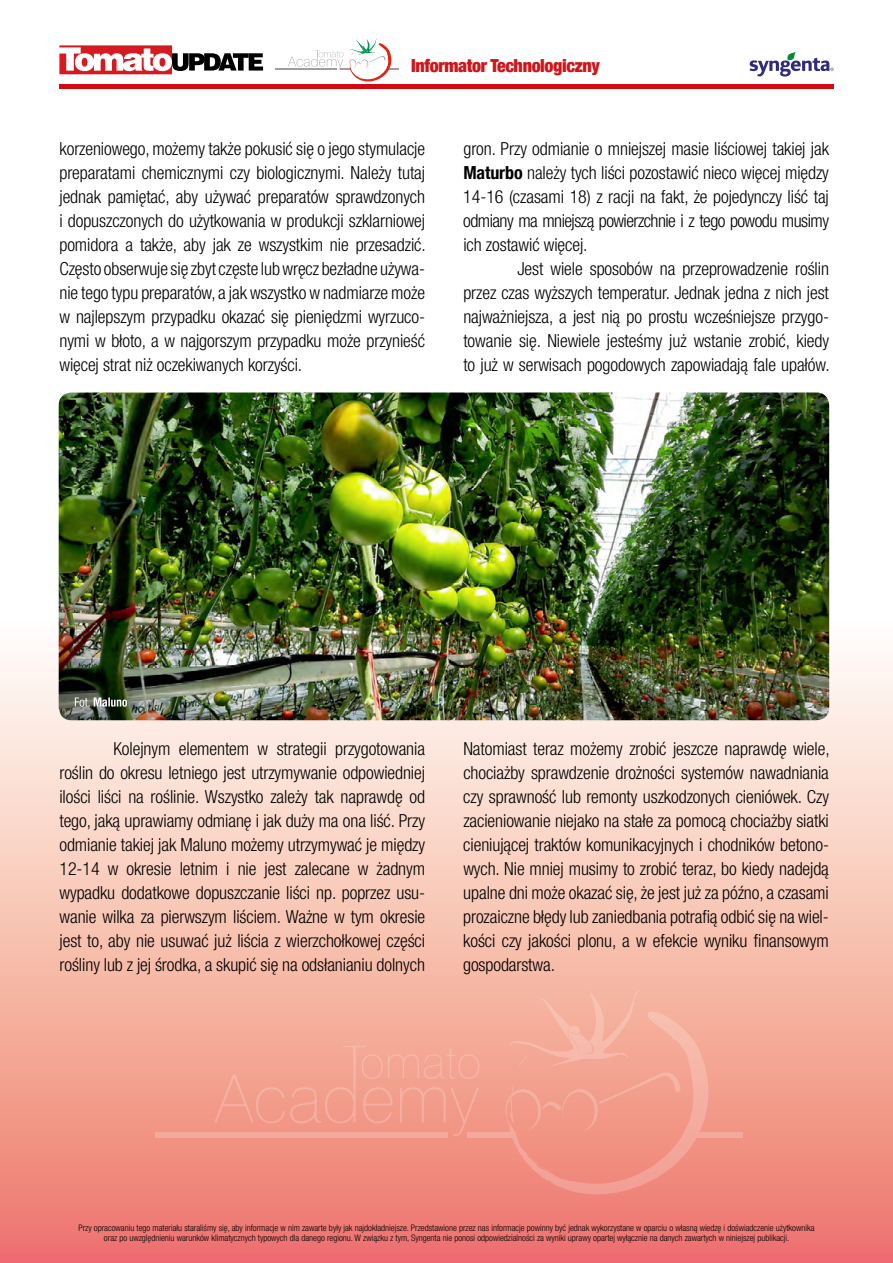
<style>
.page{position:relative;width:893px;height:1263px;background:#fff}
.page>*{position:absolute;margin:0;border:0;box-sizing:border-box;transform-origin:0 0}
.t1{font:300 condensed 18px/24px "Helvetica Neue LT Com";letter-spacing:-.005em;color:#000;text-align:justify}
.t2{font:900 condensed 18px "Helvetica Neue";letter-spacing:-.02em;color:#cd171a}
.t3{font:300 condensed 9px/10.8px "Helvetica Neue LT Com";color:#000;text-align:center}
.s1{font-weight:700}
</style>
<div class="page">
<div style="left:0;top:500px;width:893px;height:763px;background:linear-gradient(to bottom,#fff,#ef7c6b)"></div>
<hr style="left:60px;top:84px;width:774px;height:4px;background:#d20a11">
<svg style="left:749px;top:52px;width:85px;height:25px"></svg>
<hr style="left:276px;top:69px;width:61px;height:1px;background:#9e9e9c">
<svg style="left:288px;top:39px;width:111px;height:43px"></svg>
<svg style="left:59px;top:45px;width:204px;height:29px"></svg>
<svg style="left:214px;top:1046px;width:265px;height:90px;background:#f2a08f"></svg>
<div style="left:155px;top:1132px;width:292px;height:6px;background:#f3a99d"></div>
<div style="left:467px;top:1132px;width:48px;height:6px;background:#f3a99d"></div>
<div style="left:694px;top:1132px;width:48px;height:6px;background:#f3a99d"></div>
<svg style="left:505px;top:990px;width:209px;height:206px;background:#f2a090"></svg>
<img style="left:59px;top:392px;width:770px;height:328px">
<svg style="left:75px;top:697px;width:52px;height:10px"></svg>
<p class="t2" style="left:411px;top:50px;width:190px">Informator Technologiczny</p>
<p class="t1" style="left:59px;top:136px;width:368px">korzeniowego, możemy także pokusić się o jego stymulacje preparatami chemicznymi czy biologicznymi. Należy tutaj jednak pamiętać, aby używać preparatów sprawdzonych i dopuszczonych do użytkowania w produkcji szklarniowej pomidora a także, aby jak ze wszystkim nie przesadzić.<br>Często obserwuje się zbyt częste lubwręcz bezładne używa&shy;nie tego typu preparatów, a jak wszystko w nadmiarze może w najlepszym przypadku okazać się pieniędzmi wyrzuco&shy;nymi w błoto, a w najgorszym przypadku może przynieść więcej strat niż oczekiwanych korzyści.</p>
<p class="t1" style="left:463px;top:136px;width:367px">gron. Przy odmianie o mniejszej masie liściowej takiej jak <span class="s1">Maturbo</span> należy tych liści pozostawić nieco więcej między 14-16 (czasami 18) z racji na fakt, że pojedynczy liść taj odmiany ma mniejszą powierzchnie i z tego powodu musimy ich zostawić więcej.</p>
<p class="t1" style="left:463px;top:256px;width:368px;text-indent:54px">Jest wiele sposobów na przeprowadzenie roślin przez czas wyższych temperatur. Jednak jedna z nich jest najważniejsza, a jest nią po prostu wcześniejsze przygo&shy;towanie się. Niewiele jesteśmy już wstanie zrobić, kiedy to już w serwisach pogodowych zapowiadają fale upałów.</p>
<p class="t1" style="left:59px;top:736px;width:367px;text-indent:54px">Kolejnym elementem w strategii przygotowania roślin do okresu letniego jest utrzymywanie odpowiedniej ilości liści na roślinie. Wszystko zależy tak naprawdę od tego, jaką uprawiamy odmianę i jak duży ma ona liść. Przy odmianie takiej jak Maluno możemy utrzymywać je między 12-14 w okresie letnim i nie jest zalecane w żadnym wypadku dodatkowe dopuszczanie liści np. poprzez usu&shy;wanie wilka za pierwszym liściem. Ważne w tym okresie jest to, aby nie usuwać już liścia z wierzchołkowej części rośliny lub z jej środka, a skupić się na odsłanianiu dolnych</p>
<p class="t1" style="left:463px;top:736px;width:368px">Natomiast teraz możemy zrobić jeszcze naprawdę wiele, chociażby sprawdzenie drożności systemów nawadniania czy sprawność lub remonty uszkodzonych cieniówek. Czy zacieniowanie niejako na stałe za pomocą chociażby siatki cieniującej traktów komunikacyjnych i chodników betono&shy;wych. Nie mniej musimy to zrobić teraz, bo kiedy nadejdą upalne dni może okazać się, że jest już za późno, a czasami prozaiczne błędy lub zaniedbania potrafią odbić się na wiel&shy;kości czy jakości plonu, a w efekcie wyniku finansowym gospodarstwa.</p>
<p class="t3" style="left:78px;top:1222px;width:738px">Przy opracowaniu tego materiału staraliśmy się, aby informacje w nim zawarte były jak najdokładniejsze. Przedstawione przez nas informacje powinny być jednak wykorzystane w oparciu o własną wiedzę i doświadczenie użytkownika oraz po uwzględnieniu warunków klimatycznych typowych dla danego regionu. W związku z tym, Syngenta nie ponosi odpowiedzialności za wyniki uprawy opartej wyłącznie na danych zawartych w niniejszej publikacji.</p>
</div>
